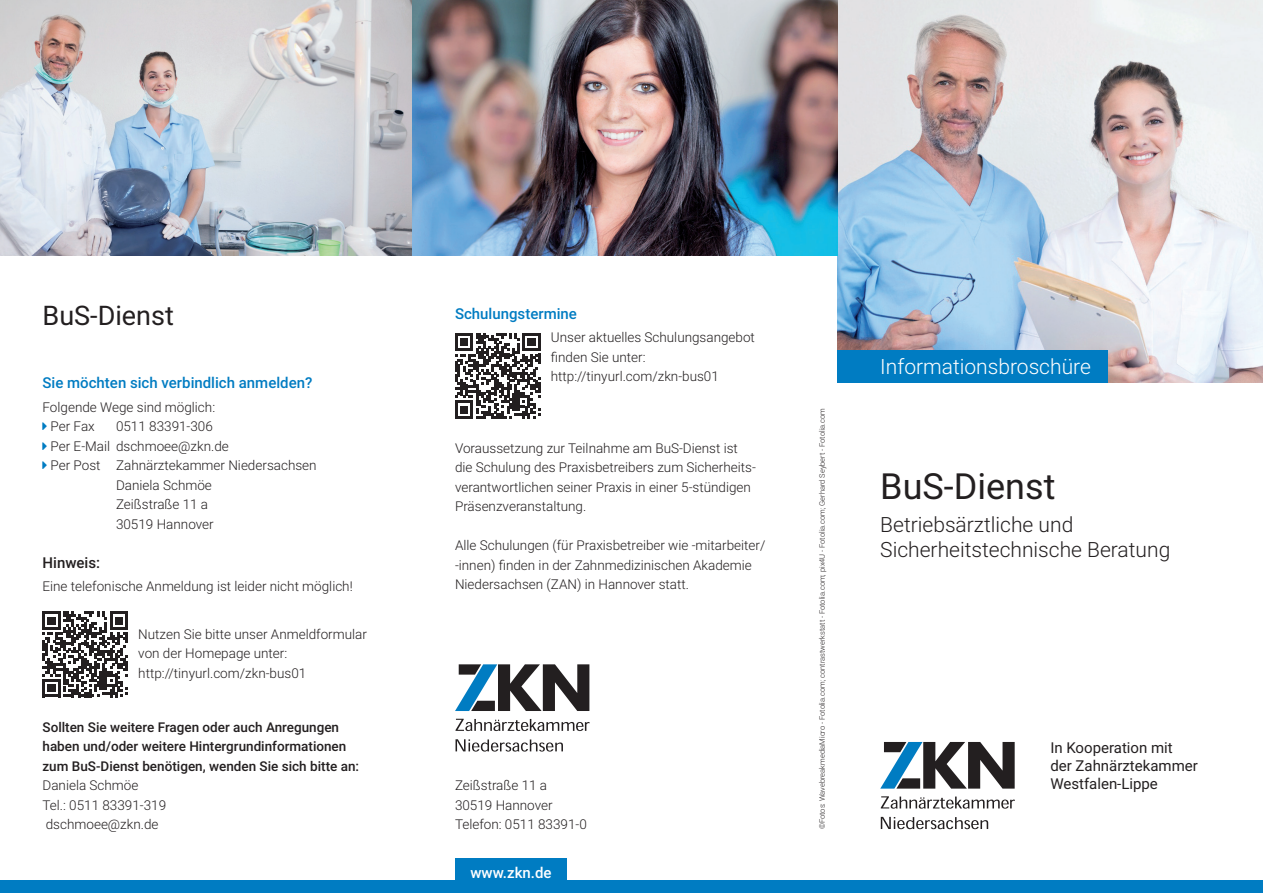
<style>
.page{position:relative;width:1263px;height:893px;background:#fff}
.page>*{position:absolute;margin:0;border:0;box-sizing:border-box;transform-origin:0 0}
.Thema{font:36px "Roboto";color:#231f20}
.Thema-2{font:27px "Roboto";color:#231f20}
.Thema-3{font:300 21px/25.2px "Roboto";color:#231f20}
.Thema-4{font:300 21px "Roboto";color:#fff}
.Thema-5{font:500 15px "Roboto";color:#007cc2}
.Thema-6{font:15px/18px "Roboto";color:#231f20}
.Thema-7{font:500 15px "Roboto";color:#fff}
.Thema-8{font:500 15px "Roboto";color:#231f20}
.Thema-9{font:300 13.5px/19.5px "Roboto";color:#231f20}
.Thema-10{font:500 13.5px/19.5px "Roboto";color:#231f20}
.Thema-11{font:300 7.5px "Roboto";color:#231f20}
</style>
<div class="page">
<div style="left:0;top:880px;width:1263px;height:13px;background:#007cc2"></div>
<svg style="left:880px;top:742px;width:135px;height:47px"></svg>
<svg style="left:881px;top:817px;width:107px;height:12px"></svg>
<svg style="left:881px;top:796px;width:134px;height:13px"></svg>
<svg style="left:455px;top:664px;width:134px;height:47px"></svg>
<svg style="left:455px;top:739px;width:108px;height:13px"></svg>
<svg style="left:455px;top:719px;width:135px;height:12px"></svg>
<img style="left:838px;top:0;width:425px;height:383px">
<img style="left:0;top:0;width:412px;height:255px">
<img style="left:412px;top:0;width:426px;height:255px">
<div style="left:838px;top:350px;width:270px;height:33px;background:#007cc2"></div>
<svg style="left:42px;top:612px;width:86px;height:85px"></svg>
<svg style="left:455px;top:333px;width:85px;height:86px"></svg>
<div style="left:455px;top:858px;width:112px;height:35px;background:#007cc2"></div>
<p class="Thema-2" style="left:43px;top:297px;width:133px">BuS-Dienst</p>
<p class="Thema-5" style="left:43px;top:372px;width:271px">Sie möchten sich verbindlich anmelden?</p>
<p class="Thema-9" style="left:43px;top:396px;width:174px">Folgende Wege sind möglich:</p>
<p class="Thema-9" style="left:51px;top:416px;width:46px">Per Fax</p>
<p class="Thema-9" style="left:116px;top:416px;width:98px">0511 83391-306</p>
<p class="Thema-9" style="left:51px;top:435px;width:180px">Per E-Mail dschmoee@zkn.de</p>
<p class="Thema-9" style="left:116px;top:455px;width:202px;text-indent:-65px">Per Post Zahnärztekammer Niedersachsen<br>Daniela Schmöe<br>Zeißstraße 11 a<br>30519 Hannover</p>
<p class="Thema-8" style="left:43px;top:552px;width:59px">Hinweis:</p>
<p class="Thema-9" style="left:43px;top:576px;width:312px">Eine telefonische Anmeldung ist leider nicht möglich!</p>
<p class="Thema-9" style="left:138px;top:624px;width:230px">Nutzen Sie bitte unser Anmeldformular von der Homepage unter: http://tinyurl.com/zkn-bus01</p>
<p class="Thema-10" style="left:43px;top:717px;width:318px">Sollten Sie weitere Fragen oder auch Anregungen haben und/oder weitere Hintergrundinformationen zum BuS-Dienst benötigen, wenden Sie sich bitte an:</p>
<p class="Thema-9" style="left:43px;top:775px;width:97px">Daniela Schmöe</p>
<p class="Thema-9" style="left:43px;top:795px;width:125px">Tel.: 0511 83391-319</p>
<p class="Thema-9" style="left:46px;top:814px;width:114px">dschmoee@zkn.de</p>
<p class="Thema-5" style="left:455px;top:303px;width:123px">Schulungstermine</p>
<p class="Thema-9" style="left:551px;top:327px;width:206px">Unser aktuelles Schulungsangebot finden Sie unter: http://tinyurl.com/zkn-bus01</p>
<p class="Thema-9" style="left:455px;top:438px;width:302px">Voraussetzung zur Teilnahme am BuS-Dienst ist die Schulung des Praxisbetreibers zum Sicherheits&shy;verantwortlichen seiner Praxis in einer 5-stündigen Präsenzveranstaltung.</p>
<p class="Thema-9" style="left:455px;top:535px;width:312px">Alle Schulungen (für Praxisbetreiber wie -mitarbeiter/ -innen) finden in der Zahnmedizinischen Akademie<br>Niedersachsen (ZAN) in Hannover statt.</p>
<p class="Thema-9" style="left:455px;top:775px;width:94px">Zeißstraße 11 a</p>
<p class="Thema-9" style="left:455px;top:795px;width:99px">30519 Hannover</p>
<p class="Thema-9" style="left:455px;top:814px;width:133px">Telefon: 0511 83391-0</p>
<p class="Thema-7" style="left:470px;top:862px;width:83px">www.zkn.de</p>
<p class="Thema-11" style="left:817px;top:829px;width:422px;rotate:-90deg">©Fotos: WavebreakmediaMicro - Fotolia.com; contrastwerkstatt - Fotolia.com; pix4U - Fotolia.com; Gerhard Seybert - Fotolia.com</p>
<p class="Thema-4" style="left:880px;top:352px;width:212px">Informationsbroschüre</p>
<p class="Thema" style="left:880px;top:461px;width:177px">BuS-Dienst</p>
<p class="Thema-3" style="left:880px;top:511px;width:292px">Betriebsärztliche und<br>Sicherheitstechnische Beratung</p>
<p class="Thema-6" style="left:1050px;top:738px;width:149px">In Kooperation mit der Zahnärztekammer<br>Westfalen-Lippe</p>
</div>
